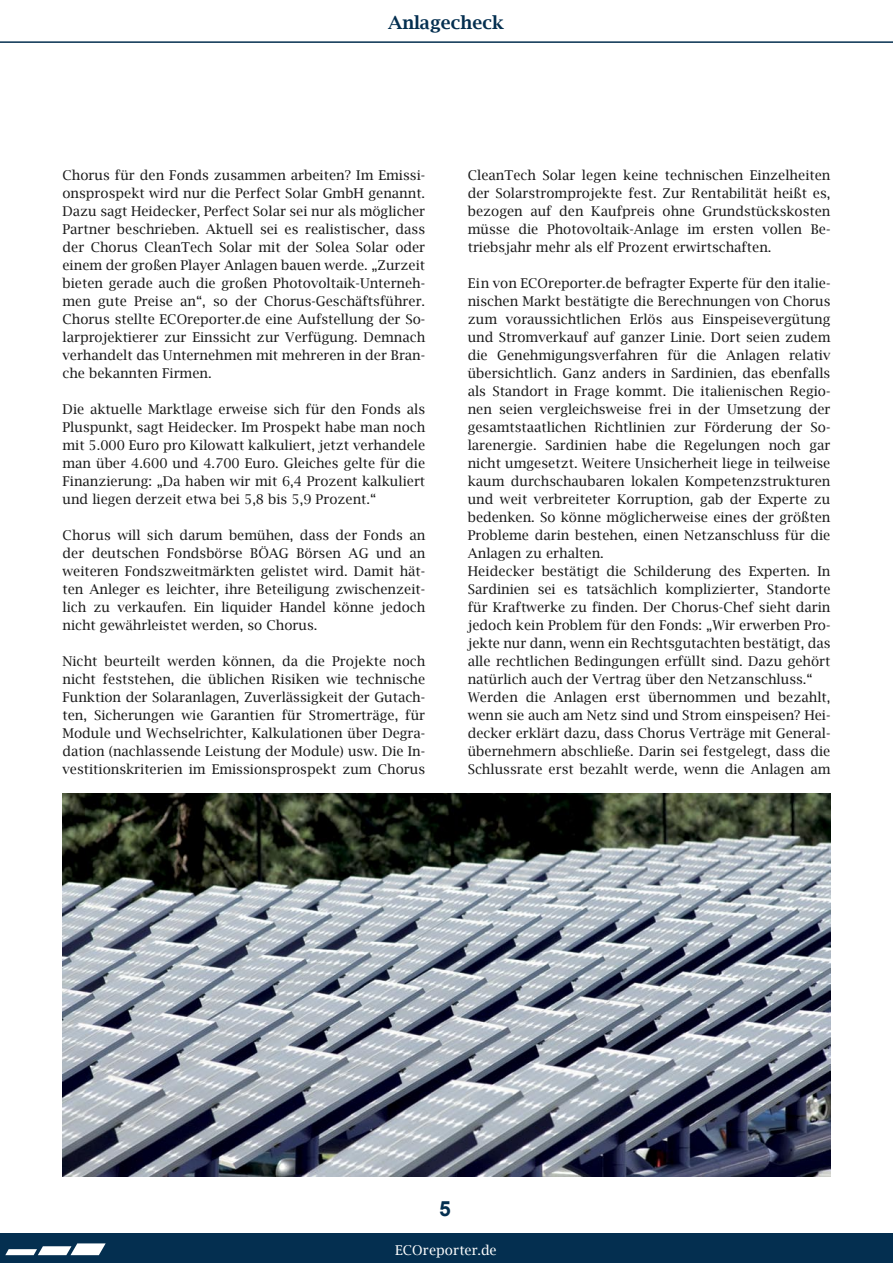
<style>
.page{position:relative;width:893px;height:1263px;background:#fff}
.page>*{position:absolute;margin:0;border:0;box-sizing:border-box;transform-origin:0 0}
.t1{font:700 21px "Arial";color:#042f50}
.t2{font:600 18px "Lucida Bright";color:#042f50}
.Lauftext{font:13.5px/18px "Lucida Bright";color:#191919;text-align:justify}
.t3{font:13.5px "Lucida Bright";color:#fff}
</style>
<div class="page">
<div style="left:0;top:1233px;width:893px;height:30px;background:#042f50"></div>
<svg style="left:0;top:41px;width:893px;height:2px;background:#41627a"></svg>
<img style="left:63px;top:793px;width:767px;height:384px">
<svg style="left:5px;top:1243px;width:101px;height:12px"></svg>
<p class="t2" style="left:388px;top:12px;width:117px">Anlagecheck</p>
<p class="Lauftext" style="left:63px;top:166px;width:364px">Chorus für den Fonds zusammen arbeiten? Im Emissi&shy;onsprospekt wird nur die Perfect Solar GmbH genannt.<br>Dazu sagt Heidecker, Perfect Solar sei nur als möglicher Partner beschrieben. Aktuell sei es realistischer, dass der Chorus CleanTech Solar mit der Solea Solar oder einem der großen Player Anlagen bauen werde. „Zurzeit bieten gerade auch die großen Photovoltaik-Unterneh&shy;men gute Preise an“, so der Chorus-Geschäftsführer.<br>Chorus stellte ECOreporter.de eine Aufstellung der So&shy;larprojektierer zur Einssicht zur Verfügung. Demnach verhandelt das Unternehmen mit mehreren in der Bran&shy;che bekannten Firmen.</p>
<p class="Lauftext" style="left:63px;top:400px;width:364px">Die aktuelle Marktlage erweise sich für den Fonds als Pluspunkt, sagt Heidecker. Im Prospekt habe man noch mit 5.000 Euro pro Kilowatt kalkuliert, jetzt verhandele man über 4.600 und 4.700 Euro. Gleiches gelte für die Finanzierung: „Da haben wir mit 6,4 Prozent kalkuliert und liegen derzeit etwa bei 5,8 bis 5,9 Prozent.“</p>
<p class="Lauftext" style="left:63px;top:526px;width:364px">Chorus will sich darum bemühen, dass der Fonds an der deutschen Fondsbörse BÖAG Börsen AG und an weiteren Fondszweitmärkten gelistet wird. Damit hät&shy;ten Anleger es leichter, ihre Beteiligung zwischenzeit&shy;lich zu verkaufen. Ein liquider Handel könne jedoch nicht gewährleistet werden, so Chorus.</p>
<p class="Lauftext" style="left:63px;top:652px;width:364px">Nicht beurteilt werden können, da die Projekte noch nicht feststehen, die üblichen Risiken wie technische Funktion der Solaranlagen, Zuverlässigkeit der Gutach&shy;ten, Sicherungen wie Garantien für Stromerträge, für Module und Wechselrichter, Kalkulationen über Degra&shy;dation (nachlassende Leistung der Module) usw. Die In&shy;vestitionskriterien im Emissionsprospekt zum Chorus</p>
<p class="Lauftext" style="left:468px;top:166px;width:364px">CleanTech Solar legen keine technischen Einzelheiten der Solarstromprojekte fest. Zur Rentabilität heißt es, bezogen auf den Kaufpreis ohne Grundstückskosten müsse die Photovoltaik-Anlage im ersten vollen Be&shy;triebsjahr mehr als elf Prozent erwirtschaften.</p>
<p class="Lauftext" style="left:468px;top:274px;width:364px">Ein von ECOreporter.de befragter Experte für den italie&shy;nischen Markt bestätigte die Berechnungen von Chorus zum voraussichtlichen Erlös aus Einspeisevergütung und Stromverkauf auf ganzer Linie. Dort seien zudem die Genehmigungsverfahren für die Anlagen relativ übersichtlich. Ganz anders in Sardinien, das ebenfalls als Standort in Frage kommt. Die italienischen Regio&shy;nen seien vergleichsweise frei in der Umsetzung der gesamtstaatlichen Richtlinien zur Förderung der So&shy;larenergie. Sardinien habe die Regelungen noch gar nicht umgesetzt. Weitere Unsicherheit liege in teilweise kaum durchschaubaren lokalen Kompetenzstrukturen und weit verbreiteter Korruption, gab der Experte zu bedenken. So könne möglicherweise eines der größten Probleme darin bestehen, einen Netzanschluss für die Anlagen zu erhalten.</p>
<p class="Lauftext" style="left:468px;top:562px;width:364px">Heidecker bestätigt die Schilderung des Experten. In Sardinien sei es tatsächlich komplizierter, Standorte für Kraftwerke zu finden. Der Chorus-Chef sieht darin jedoch kein Problem für den Fonds: „Wir erwerben Pro&shy;jekte nur dann, wenn ein Rechtsgutachten bestätigt, das alle rechtlichen Bedingungen erfüllt sind. Dazu gehört natürlich auch der Vertrag über den Netzanschluss.“</p>
<p class="Lauftext" style="left:468px;top:688px;width:364px">Werden die Anlagen erst übernommen und bezahlt, wenn sie auch am Netz sind und Strom einspeisen? Hei&shy;decker erklärt dazu, dass Chorus Verträge mit General&shy;übernehmern abschließe. Darin sei festgelegt, dass die Schlussrate erst bezahlt werde, wenn die Anlagen am</p>
<h1 class="t1" style="left:439px;top:1195px;width:13px">5</h1>
<p class="t3" style="left:395px;top:1242px;width:103px">ECOreporter.de</p>
</div>
